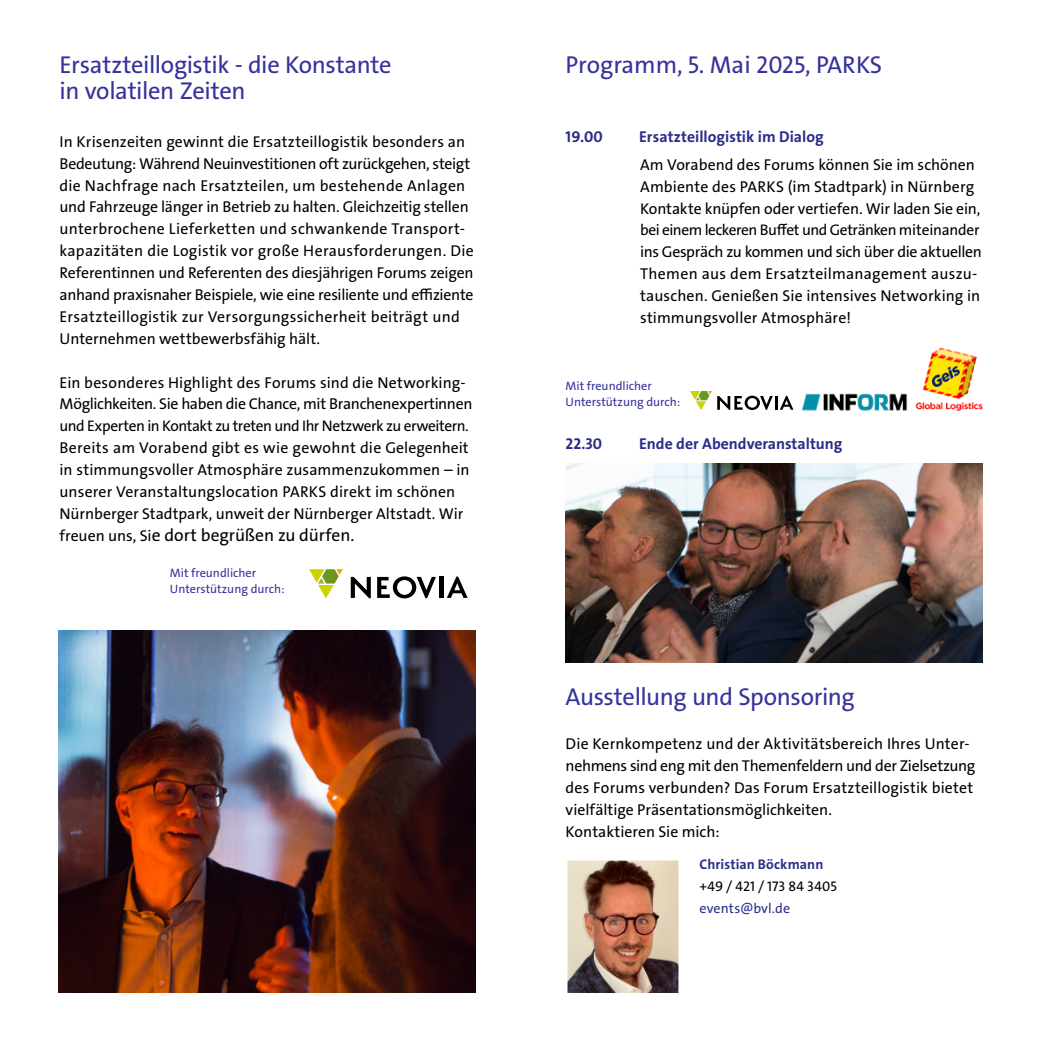
<style>
.page{position:relative;width:1042px;height:1042px;background:#fff}
.page>*{position:absolute;margin:0;border:0;box-sizing:border-box;transform-origin:0 0}
.t1{font:24.5px/26.2px "The Sans LP5 Plain";letter-spacing:-.015em;color:#36329c}
.t2{font:17.5px "The Sans LP5 Plain";letter-spacing:-.005em;color:#000}
.t3{font:15.75px/21.9px "The Sans LP5 Plain";letter-spacing:.005em;color:#000}
.t4{font:15.75px "The Sans LP7 Bld";color:#2a2d87}
.t5{font:15.4px "The Sans LP5 Plain";letter-spacing:-.03em;color:#000}
.t6{font:14px "The Sans LP7 Bld";letter-spacing:.005em;color:#2c2f88}
.t7{font:14px "The Sans LP5 Plain";letter-spacing:.005em;color:#000}
.t8{font:14px "The Sans LP5 Plain";letter-spacing:.005em;color:#2c2f88}
.t9{font:12.25px/15.8px "The Sans LP5 Plain";color:#36329c}
.s1{font-size:15.75px}
</style>
<div class="page">
<img style="left:566px;top:464px;width:416px;height:198px">
<img style="left:59px;top:630px;width:416px;height:362px">
<svg style="left:309px;top:569px;width:34px;height:29px"></svg>
<svg style="left:351px;top:577px;width:20px;height:21px"></svg>
<svg style="left:377px;top:576px;width:59px;height:22px"></svg>
<hr style="left:440px;top:577px;width:4px;height:21px;background:#000">
<svg style="left:447px;top:576px;width:21px;height:22px"></svg>
<svg style="left:690px;top:391px;width:83px;height:19px"></svg>
<hr style="left:775px;top:396px;width:3px;height:14px;background:#000">
<svg style="left:780px;top:396px;width:13px;height:14px"></svg>
<img style="left:915px;top:347px;width:68px;height:64px">
<img style="left:567px;top:860px;width:112px;height:132px">
<img style="left:801px;top:393px;width:107px;height:18px">
<h1 class="t1" style="left:60px;top:51px;width:334px">Ersatzteillogistik - die Konstante in volatilen Zeiten</h1>
<p class="t3" style="left:60px;top:131px;width:416px">In Krisenzeiten gewinnt die Ersatzteillogistik besonders an Bedeutung: Während Neuinvestitionen oft zurückgehen, steigt die Nachfrage nach Ersatzteilen, um bestehende Anlagen und Fahrzeuge länger in Betrieb zu halten. Gleichzeitig stellen unterbrochene Lieferketten und schwankende Transport&shy;kapazitäten die Logistik vor große Herausforderungen. Die Referentinnen und Referenten des diesjährigen Forums zeigen anhand praxisnaher Beispiele, wie eine resiliente und effiziente Ersatzteillogistik zur Versorgungssicherheit beiträgt und Unternehmen wettbewerbsfähig hält.</p>
<p class="t3" style="left:60px;top:371px;width:414px">Ein besonderes Highlight des Forums sind die Networking-<br>Möglichkeiten. Sie haben die Chance, mit Branchenexpertinnen</p>
<p class="t5" style="left:60px;top:416px;width:411px">und Experten in Kontakt zu treten und Ihr Netzwerk zu erweitern.</p>
<p class="t3" style="left:60px;top:437px;width:412px">Bereits am Vorabend gibt es wie gewohnt die Gelegenheit in stimmungsvoller Atmosphäre zusammenzukommen – in unserer Veranstaltungslocation PARKS direkt im schönen Nürnberger Stadtpark, unweit der Nürnberger Altstadt. Wir</p>
<p class="t2" style="left:60px;top:523px;width:296px"><span class="s1">freuen uns, Si</span>e dort begrüßen zu dürfen.</p>
<p class="t9" style="left:170px;top:565px;width:116px">Mit freundlicher<br>Unterstützung durch:</p>
<h1 class="t1" style="left:566px;top:51px;width:318px">Programm, 5. Mai 2025, PARKS</h1>
<p class="t4" style="left:566px;top:127px;width:39px">19.00</p>
<p class="t4" style="left:639px;top:127px;width:186px">Ersatzteillogistik im Dialog</p>
<p class="t3" style="left:640px;top:154px;width:342px">Am Vorabend des Forums können Sie im schönen<br>Ambiente des PARKS (im Stadtpark) in Nürnberg<br>Kontakte knüpfen oder vertiefen. Wir laden Sie ein,</p>
<p class="t5" style="left:640px;top:220px;width:341px">bei einem leckeren Buffet und Getränken miteinander</p>
<p class="t3" style="left:640px;top:241px;width:343px">ins Gespräch zu kommen und sich über die aktuellen Themen aus dem Ersatzteilmanagement auszu&shy;tauschen. Genießen Sie intensives Networking in stimmungsvoller Atmosphäre!</p>
<p class="t9" style="left:566px;top:378px;width:116px">Mit freundlicher<br>Unterstützung durch:</p>
<p class="t4" style="left:566px;top:433px;width:38px">22.30</p>
<p class="t4" style="left:639px;top:433px;width:205px">Ende der Abendveranstaltung</p>
<h1 class="t1" style="left:566px;top:684px;width:291px">Ausstellung und Sponsoring</h1>
<p class="t3" style="left:566px;top:733px;width:411px">Die Kernkompetenz und der Aktivitätsbereich Ihres Unter&shy;nehmens sind eng mit den Themenfeldern und der Zielsetzung des Forums verbunden? Das Forum Ersatzteillogistik bietet vielfältige Präsentationsmöglichkeiten.<br>Kontaktieren Sie mich:</p>
<p class="t6" style="left:699px;top:855px;width:125px">Christian Böckmann</p>
<p class="t7" style="left:699px;top:877px;width:139px">+49 / 421 / 173 84 3405</p>
<p class="t8" style="left:699px;top:899px;width:92px">events@bvl.de</p>
</div>
